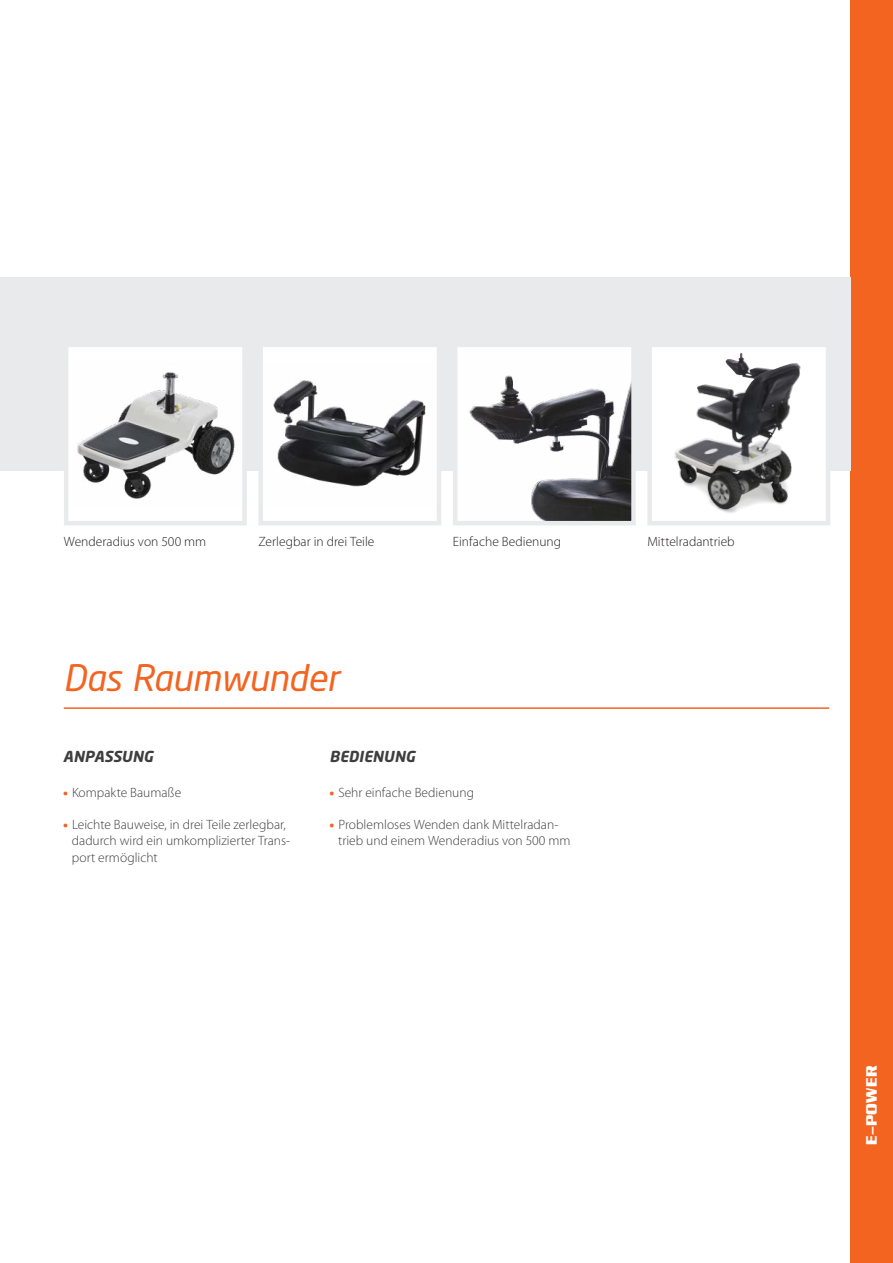
<style>
.page{position:relative;width:893px;height:1263px;background:#fff}
.page>*{position:absolute;margin:0;border:0;box-sizing:border-box;transform-origin:0 0}
.t1{font:italic 36px "Neo Sans Std";letter-spacing:-.005em;color:#f36421}
.t2{font:italic 700 15px "Neo Sans Std";letter-spacing:.01em;color:#3e3e3f}
.t3{font:700 15px "Enter Sansman";letter-spacing:.02em;color:#fff}
.t4{font:300 13.5px/16.2px "Myriad Pro";color:#3e3e3f}
.t5{font:300 13.5px "Myriad Pro";color:#231f20}
.s1{font-weight:900;color:#f36421}
</style>
<div class="page">
<div style="left:850px;top:0;width:43px;height:1263px;background:#f36421"></div>
<div style="left:0;top:277px;width:850px;height:194px;background:#e9eaeb"></div>
<hr style="left:64px;top:707px;width:765px;height:2px;background:#f36421">
<img style="left:458px;top:348px;width:173px;height:172px">
<div style="left:453px;top:343px;width:183px;height:182px;border:4px solid #e9eaeb"></div>
<svg style="left:652px;top:348px;width:173px;height:165px;fill:#fff"></svg>
<img style="left:675px;top:353px;width:79px;height:131px">
<img style="left:768px;top:388px;width:25px;height:91px">
<div style="left:647px;top:343px;width:183px;height:182px;border:4px solid #e9eaeb"></div>
<div style="left:66px;top:345px;width:179px;height:178px;background:#fff"></div>
<img style="left:77px;top:372px;width:158px;height:127px">
<div style="left:64px;top:343px;width:183px;height:182px;border:4px solid #e9eaeb"></div>
<div style="left:261px;top:345px;width:178px;height:178px;background:#fff"></div>
<img style="left:273px;top:380px;width:153px;height:107px">
<div style="left:258px;top:343px;width:183px;height:182px;border:4px solid #e9eaeb"></div>
<p class="t5" style="left:64px;top:534px;width:144px">Wenderadius von 500 mm</p>
<p class="t5" style="left:258px;top:534px;width:118px">Zerlegbar in drei Teile</p>
<p class="t5" style="left:453px;top:534px;width:110px">Einfache Bedienung</p>
<p class="t5" style="left:647px;top:534px;width:89px">Mittelradantrieb</p>
<h1 class="t1" style="left:63px;top:656px;width:277px">Das Raumwunder</h1>
<p class="t2" style="left:63px;top:746px;width:91px">ANPASSUNG</p>
<p class="t2" style="left:330px;top:746px;width:87px">BEDIENUNG</p>
<p class="t4" style="left:63px;top:784px;width:119px"><span class="s1">•</span> Kompakte Baumaße</p>
<p class="t4" style="left:72px;top:817px;width:220px;text-indent:-9px"><span class="s1">•</span> Leichte Bauweise, in drei Teile zerlegbar, dadurch wird ein umkomplizierter Trans&shy;port ermöglicht</p>
<p class="t4" style="left:330px;top:784px;width:146px"><span class="s1">•</span> Sehr einfache Bedienung</p>
<p class="t4" style="left:338px;top:817px;width:234px;text-indent:-9px"><span class="s1">•</span> Problemloses Wenden dank Mittelradan&shy;trieb und einem Wenderadius von 500 mm</p>
<p class="t3" style="left:863px;top:1145px;width:81px;rotate:-90deg">E-POWER</p>
</div>
